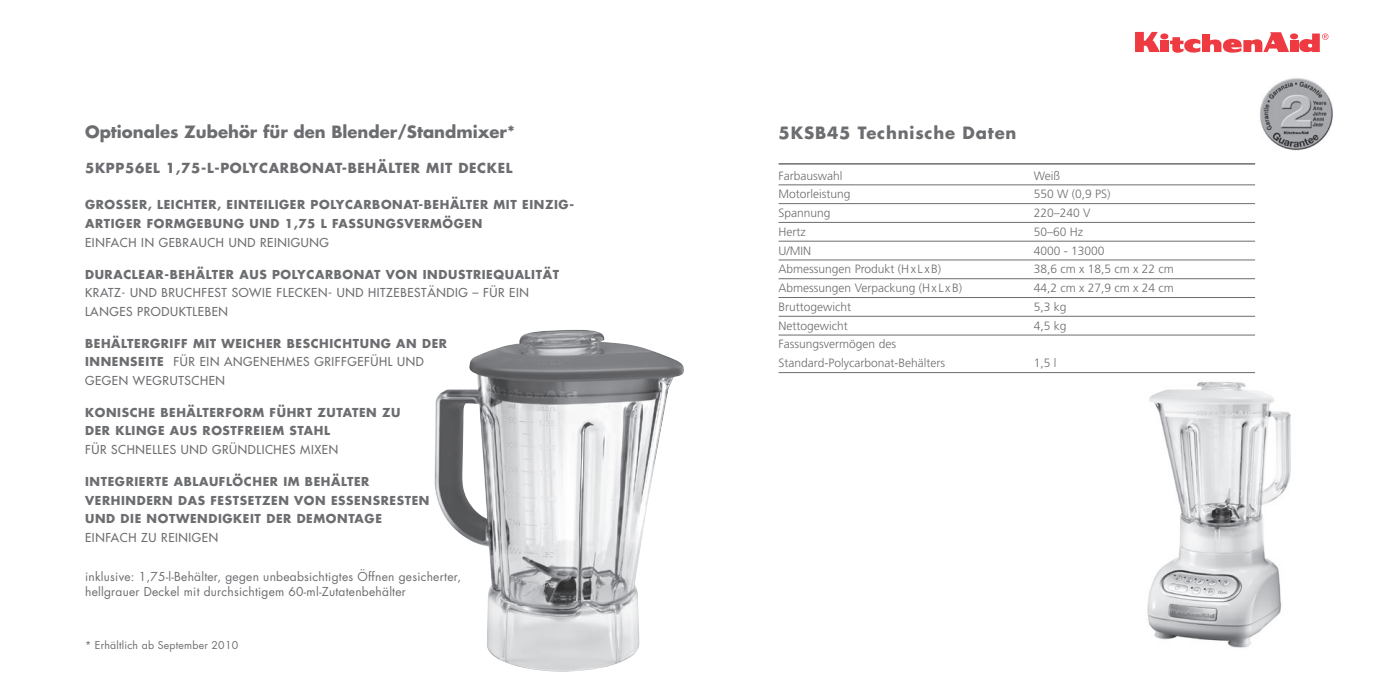
<style>
.page{position:relative;width:1387px;height:694px;background:#fff}
.page>*{position:absolute;margin:0;border:0;box-sizing:border-box;transform-origin:0 0}
.t1{font:700 16.5px "Futura";color:#6c6d70}
.t2{font:700 16.5px "Futura";letter-spacing:.05em;color:#6c6d70}
.t3{font:700 13.5px "Futura";letter-spacing:.05em;color:#6c6d70}
.t4{font:700 12px/18.8px "Futura";letter-spacing:.05em;color:#6c6d70}
.t5{font:300 12px/18.8px "Frutiger";color:#6c6d70}
.t6{font:12px/18.8px "Futura";letter-spacing:.05em;color:#6c6d70}
.t7{font:12px/15px "Futura";letter-spacing:.02em;color:#6c6d70}
.t8{font:10.5px "Futura";letter-spacing:.02em;color:#6c6d70}
.s1{font-weight:400}
</style>
<div class="page">
<img style="left:1260px;top:78px;width:72px;height:73px">
<img style="left:434px;top:329px;width:250px;height:342px">
<img style="left:1134px;top:372px;width:157px;height:276px">
<svg style="left:1135px;top:32px;width:24px;height:20px"></svg>
<div style="left:1160px;top:40px;width:8px;height:12px;background:#ee3a41"></div>
<div style="left:1160px;top:33px;width:8px;height:6px;background:#ee3a41;border-radius:50%"></div>
<div style="left:1289px;top:40px;width:8px;height:12px;background:#ee3a41"></div>
<svg style="left:1289px;top:33px;width:8px;height:6px"></svg>
<svg style="left:1170px;top:32px;width:118px;height:21px"></svg>
<svg style="left:1298px;top:33px;width:30px;height:20px"></svg>
<hr style="left:778px;top:163px;width:476px;height:1px;background:#6c6d70">
<hr style="left:778px;top:184px;width:476px;height:1px;background:#6c6d70">
<hr style="left:778px;top:203px;width:476px;height:1px;background:#6c6d70">
<hr style="left:778px;top:222px;width:476px;height:1px;background:#6c6d70">
<hr style="left:778px;top:241px;width:476px;height:1px;background:#6c6d70">
<hr style="left:778px;top:259px;width:476px;height:1px;background:#6c6d70">
<hr style="left:778px;top:278px;width:476px;height:1px;background:#6c6d70">
<hr style="left:778px;top:297px;width:476px;height:1px;background:#6c6d70">
<hr style="left:778px;top:316px;width:476px;height:1px;background:#6c6d70">
<hr style="left:778px;top:334px;width:476px;height:1px;background:#6c6d70">
<hr style="left:778px;top:372px;width:476px;height:1px;background:#6c6d70">
<h1 class="t1" style="left:85px;top:121px;width:431px">OPTIONALES ZUBEHÖR FÜR DEN BLENDER/STANDMIXER*</h1>
<p class="t3" style="left:85px;top:158px;width:429px">5KPP56EL 1,75-L-POLYCARBONAT-BEHÄLTER MIT DECKEL</p>
<p class="t4" style="left:85px;top:195px;width:489px">GROSSER, LEICHTER, EINTEILIGER POLYCARBONAT-BEHÄLTER MIT EINZIG-<br>ARTIGER FORMGEBUNG UND 1,75 L FASSUNGSVERMÖGEN</p>
<p class="t6" style="left:85px;top:233px;width:245px">EINFACH IN GEBRAUCH UND REINIGUNG</p>
<p class="t4" style="left:85px;top:264px;width:475px">DURACLEAR-BEHÄLTER AUS POLYCARBONAT VON INDUSTRIEQUALITÄT</p>
<p class="t6" style="left:85px;top:283px;width:445px">KRATZ- UND BRUCHFEST SOWIE FLECKEN- UND HITZEBESTÄNDIG – FÜR EIN<br>LANGES PRODUKTLEBEN</p>
<p class="t4" style="left:85px;top:333px;width:363px">BEHÄLTERGRIFF MIT WEICHER BESCHICHTUNG AN DER<br>INNENSEITE <span class="s1">FÜR EIN ANGENEHMES GRIFFGEFÜHL UND<br>GEGEN WEGRUTSCHEN</span></p>
<p class="t4" style="left:85px;top:402px;width:20px">KONISCHE</p>
<p class="t4" style="left:85px;top:402px;width:307px;text-indent:75px">BEHÄLTERFORM FÜHRT ZUTATEN ZU<br>DER KLINGE AUS ROSTFREIEM STAHL</p>
<p class="t6" style="left:85px;top:440px;width:255px">FÜR SCHNELLES UND GRÜNDLICHES MIXEN</p>
<p class="t4" style="left:85px;top:471px;width:14px">INTEGRIERTE</p>
<p class="t4" style="left:174px;top:471px;width:20px">ABLAUFLÖCHER</p>
<p class="t4" style="left:283px;top:471px;width:40px">IM BEHÄLTER</p>
<p class="t4" style="left:85px;top:490px;width:10px">VERHINDERN</p>
<p class="t4" style="left:178px;top:490px;width:10px">DAS</p>
<p class="t4" style="left:210px;top:490px;width:16px">FESTSETZEN</p>
<p class="t4" style="left:294px;top:490px;width:12px">VON</p>
<p class="t4" style="left:331px;top:490px;width:17px">ESSENSRESTEN</p>
<p class="t4" style="left:85px;top:508px;width:11px">UND</p>
<p class="t4" style="left:120px;top:508px;width:8px">DIE</p>
<p class="t4" style="left:147px;top:508px;width:21px">NOTWENDIGKEIT</p>
<p class="t4" style="left:266px;top:508px;width:10px">DER</p>
<p class="t4" style="left:297px;top:508px;width:20px">DEMONTAGE</p>
<p class="t6" style="left:85px;top:527px;width:135px">EINFACH ZU REINIGEN</p>
<p class="t7" style="left:85px;top:568px;width:377px">inklusive: 1,75-l-Behälter, gegen unbeabsichtigtes Öffnen gesicherter, hellgrauer Deckel mit durchsichtigem 60-ml-Zutatenbehälter</p>
<p class="t8" style="left:85px;top:637px;width:154px">* Erhältlich ab September 2010</p>
<h1 class="t2" style="left:778px;top:121px;width:239px">5KSB45 TECHNISCHE DATEN</h1>
<p class="t5" style="left:778px;top:166px;width:66px">Farbauswahl</p>
<p class="t5" style="left:1033px;top:166px;width:28px">Weiß</p>
<p class="t5" style="left:778px;top:184px;width:74px">Motorleistung</p>
<p class="t5" style="left:1033px;top:184px;width:78px">550 W (0,9 PS)</p>
<p class="t5" style="left:778px;top:203px;width:54px">Spannung</p>
<p class="t5" style="left:1033px;top:203px;width:58px">220–240 V</p>
<p class="t5" style="left:778px;top:222px;width:29px">Hertz</p>
<p class="t5" style="left:1033px;top:222px;width:51px">50–60 Hz</p>
<p class="t5" style="left:778px;top:241px;width:34px">U/MIN</p>
<p class="t5" style="left:1033px;top:241px;width:72px">4000 - 13000</p>
<p class="t5" style="left:778px;top:259px;width:164px">Abmessungen Produkt (Hx L xB)</p>
<p class="t5" style="left:1033px;top:259px;width:142px">38,6 cm x 18,5 cm x 22 cm</p>
<p class="t5" style="left:778px;top:278px;width:185px">Abmessungen Verpackung (Hx L xB)</p>
<p class="t5" style="left:1033px;top:278px;width:142px">44,2 cm x 27,9 cm x 24 cm</p>
<p class="t5" style="left:778px;top:297px;width:74px">Bruttogewicht</p>
<p class="t5" style="left:1033px;top:297px;width:34px">5,3 kg</p>
<p class="t5" style="left:778px;top:316px;width:71px">Nettogewicht</p>
<p class="t5" style="left:1033px;top:316px;width:34px">4,5 kg</p>
<p class="t5" style="left:778px;top:334px;width:168px">Fassungsvermögen des<br>Standard-Polycarbonat-Behälters</p>
<p class="t5" style="left:1033px;top:353px;width:24px">1,5 l</p>
</div>
